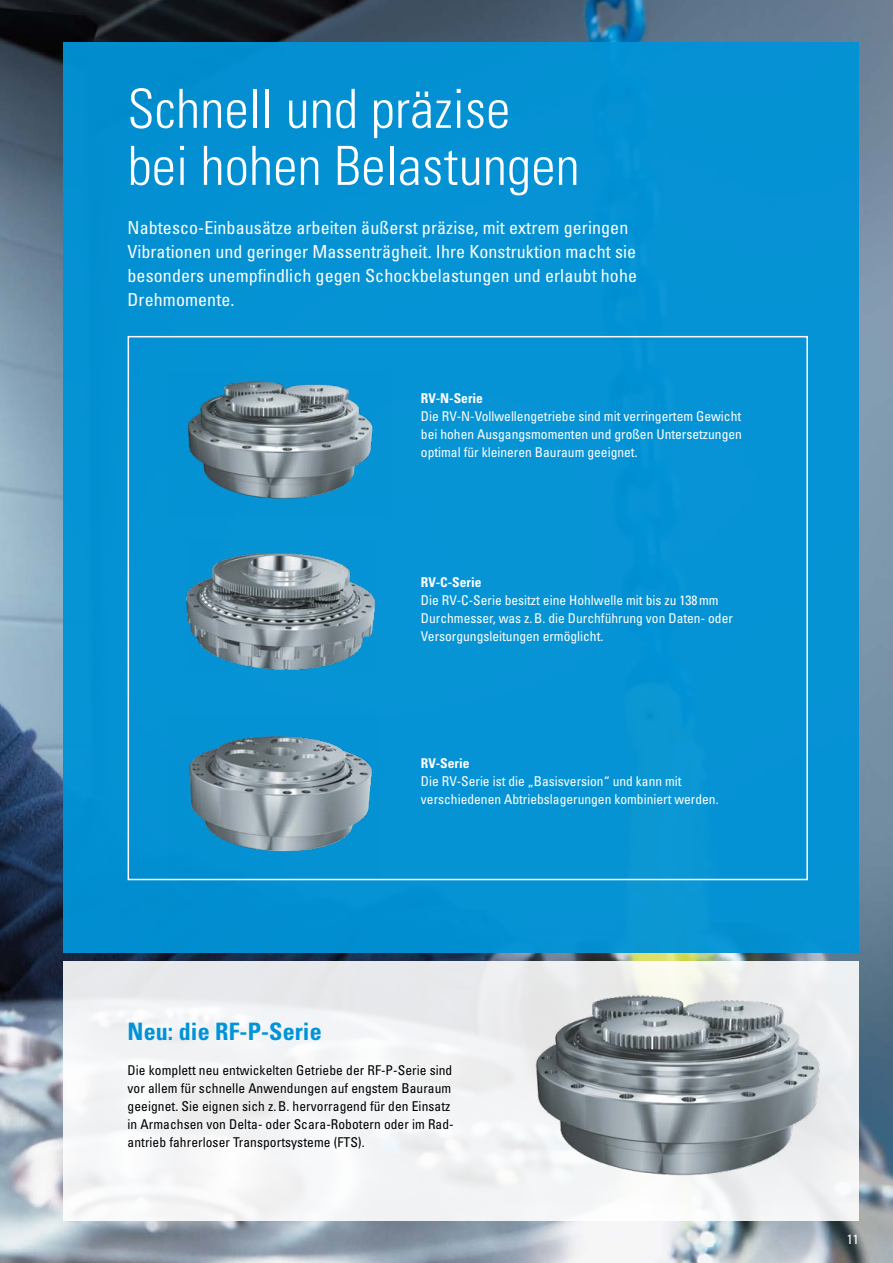
<style>
.page{position:relative;width:893px;height:1263px;background:#fff}
.page>*{position:absolute;margin:0;border:0;box-sizing:border-box;transform-origin:0 0}
.t1{font:300 condensed 54px/57px "Univers";letter-spacing:.005em;color:#fff}
.t2{font:700 condensed 24px "Univers";letter-spacing:.005em;color:#0093d7}
.t3{font:condensed 18px/24px "Univers";letter-spacing:.005em;color:#fff}
.t4{font:condensed 13.5px/18px "Univers";color:#fff}
.t5{font:condensed 13.5px/18px "Univers";letter-spacing:.005em;color:#000}
.t6{font:700 condensed 13.5px "Univers";color:#fff}
</style>
<div class="page">
<img style="left:0;top:0;width:893px;height:1263px">
<div style="left:64px;top:43px;width:795px;height:909px;background:#0093d7"></div>
<div style="left:64px;top:961px;width:795px;height:259px;background:#f2f3f5"></div>
<img style="left:187px;top:552px;width:187px;height:117px">
<img style="left:187px;top:381px;width:186px;height:118px">
<img style="left:189px;top:736px;width:184px;height:116px">
<img style="left:505px;top:983px;width:331px;height:220px">
<h1 class="t1" style="left:128px;top:80px;width:454px">Schnell und präzise bei hohen Belastungen</h1>
<h3 class="t3" style="left:128px;top:216px;width:511px">Nabtesco-Einbausätze arbeiten äußerst präzise, mit extrem geringen Vibrationen und geringer Massenträgheit. Ihre Konstruktion macht sie besonders unempfindlich gegen Schockbelastungen und erlaubt hohe Drehmomente.</h3>
<p class="t6" style="left:421px;top:390px;width:64px">RV-N-Serie</p>
<p class="t4" style="left:421px;top:407px;width:322px;text-align:justify">Die RV-N-Vollwellengetriebe sind mit verringertem Gewicht bei hohen Ausgangsmomenten und großen Untersetzungen optimal für kleineren Bauraum geeignet.</p>
<p class="t6" style="left:421px;top:574px;width:62px">RV-C-Serie</p>
<p class="t4" style="left:421px;top:591px;width:313px">Die RV-C-Serie besitzt eine Hohlwelle mit bis zu 138mm<br>Durchmesser, was z.B. die Durchführung von Daten- oder<br>Versorgungsleitungen ermöglicht.</p>
<p class="t6" style="left:421px;top:755px;width:50px">RV-Serie</p>
<p class="t4" style="left:421px;top:772px;width:299px">Die RV-Serie ist die „Basisversion“ und kann mit verschiedenen Abtriebslagerungen kombiniert werden.</p>
<h2 class="t2" style="left:128px;top:1016px;width:196px">Neu: die RF-P-Serie</h2>
<p class="t5" style="left:128px;top:1061px;width:328px">Die komplett neu entwickelten Getriebe der RF-P-Serie sind vor allem für schnelle Anwendungen auf engstem Bauraum geeignet. Sie eignen sich z.B. hervorragend für den Einsatz in Armachsen von Delta- oder Scara-Robotern oder im Rad&shy;antrieb fahrerloser Transportsysteme (FTS).</p>
<p class="t4" style="left:847px;top:1230px;width:13px">11</p>
</div>
